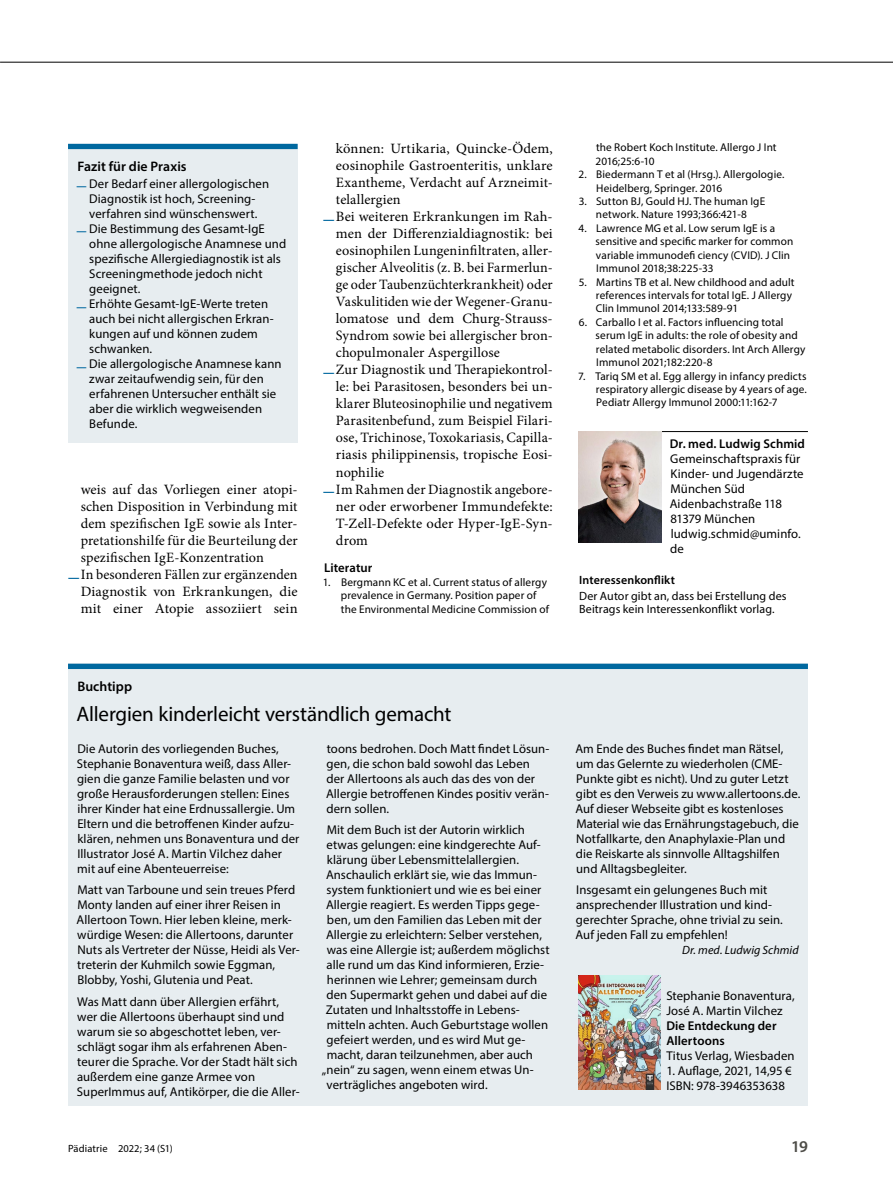
<style>
.page{position:relative;width:893px;height:1187px;background:#fff}
.page>*{position:absolute;margin:0;border:0;box-sizing:border-box;transform-origin:0 0}
.Title_x{font:21px "Myriad Pro";letter-spacing:-.01em;color:#000}
.t1{font:600 16.5px "Myriad Pro";color:#4d4c47}
.t2{font:14.25px/17px "Minion Pro";letter-spacing:.005em;color:#000;text-align:justify}
.Box_Heading_x{font:600 13.8px "Myriad Pro";letter-spacing:.005em;color:#000}
.SuperTitle_x{font:600 13.8px "Myriad Pro";letter-spacing:.005em;color:#000}
.Para_1{font:12.75px/15px "Myriad Pro";letter-spacing:.005em;color:#000}
.Author_Appendix{font:12.75px/15px "Myriad Pro";letter-spacing:.005em;color:#000}
.Image_Caption_x2{font:12.75px/15px "Myriad Pro";letter-spacing:.005em;color:#000}
.Image_Caption_x2-2{font:600 12.75px/15px "Myriad Pro";letter-spacing:.01em;color:#000}
.Author_Portrait{font:600 12.75px "Myriad Pro";letter-spacing:.01em;color:#000}
.Bibliography_Title{font:600 12.75px "Myriad Pro";letter-spacing:.005em;color:#000}
.Conflict_of_interest{font:12px/13.5px "Myriad Pro";letter-spacing:.005em;color:#000}
.Para_1-2{font:italic 12px "Myriad Pro";letter-spacing:.005em;color:#000}
.Conflict_of_interest-2{font:600 12px "Myriad Pro";letter-spacing:.01em;color:#000}
.t3{font:11.25px/13.4px "Myriad Pro";letter-spacing:.01em;color:#000}
.t4{font:10.5px "Myriad Pro";letter-spacing:.01em;color:#000}
.s1{font-weight:600;color:#00689f}
.s2{font-family:"Myriad Pro";font-weight:600;color:#00689f}
.s3{font-weight:400}
</style>
<div class="page">
<hr style="left:578px;top:431px;width:230px;height:1px;background:#000">
<img style="left:578px;top:432px;width:83px;height:110px">
<div style="left:68px;top:144px;width:230px;height:298px;background:#e7edf0"></div>
<div style="left:68px;top:144px;width:230px;height:5px;background:#00689f"></div>
<div style="left:68px;top:663px;width:740px;height:443px;background:#e7edf0"></div>
<div style="left:68px;top:663px;width:740px;height:6px;background:#00689f"></div>
<img style="left:578px;top:975px;width:82px;height:114px">
<hr style="left:0;top:62px;width:893px;height:1px;background:#000">
<p class="Box_Heading_x" style="left:77px;top:158px;width:111px">Fazit für die Praxis</p>
<p class="Para_1" style="left:77px;top:175px;width:194px;text-align:center"><span class="s1">—</span> Der Bedarf einer allergologischen<br>Diagnostik ist hoch, Screening&shy;verfahren sind wünschenswert.</p>
<p class="Para_1" style="left:89px;top:220px;width:198px;text-indent:-13px"><span class="s1">—</span> Die Bestimmung des Gesamt-IgE ohne allergologische Anamnese und spezifische Allergiediagnostik ist als<br>Screeningmethode jedoch nicht geeignet.</p>
<p class="Para_1" style="left:89px;top:295px;width:186px;text-indent:-13px"><span class="s1">—</span> Erhöhte Gesamt-IgE-Werte treten auch bei nicht allergischen Erkran&shy;kungen auf und können zudem schwanken.</p>
<p class="Para_1" style="left:89px;top:355px;width:194px;text-indent:-13px"><span class="s1">—</span> Die allergologische Anamnese kann zwar zeitaufwendig sein, für den erfahrenen Untersucher enthält sie aber die wirklich wegweisenden<br>Befunde.</p>
<p class="t2" style="left:81px;top:480px;width:218px">weis auf das Vorliegen einer atopi&shy;schen Disposition in Verbindung mit dem spezifischen IgE sowie als Inter&shy;pretationshilfe für die Beurteilung der spezifischen IgE-Konzentration</p>
<p class="t2" style="left:81px;top:565px;width:218px;text-indent:-13px"><span class="s2">—</span>In besonderen Fällen zur ergänzenden Diagnostik von Erkrankungen, die mit einer Atopie assoziiert sein</p>
<p class="t2" style="left:336px;top:140px;width:218px">können: Urtikaria, Quincke-Ödem, eosinophile Gastroenteritis, unklare Exantheme, Verdacht auf Arzneimit&shy;telallergien</p>
<p class="t2" style="left:336px;top:208px;width:218px;text-indent:-13px"><span class="s2">—</span>Bei weiteren Erkrankungen im Rah&shy;men der Differenzialdiagnostik: bei eosinophilen Lungeninfiltraten, aller&shy;gischer Alveolitis (z. B. bei Farmerlun&shy;ge oder Taubenzüchterkrankheit) oder Vaskulitiden wie der Wegener-Granu&shy;lomatose und dem Churg-Strauss-Syndrom sowie bei allergischer bron&shy;chopulmonaler Aspergillose</p>
<p class="t2" style="left:336px;top:361px;width:218px;text-indent:-13px"><span class="s2">—</span>Zur Diagnostik und Therapiekontrol&shy;le: bei Parasitosen, besonders bei un&shy;klarer Bluteosinophilie und negativem Parasitenbefund, zum Beispiel Filari&shy;ose, Trichinose, Toxokariasis, Capilla&shy;riasis philippinensis, tropische Eosi&shy;nophilie</p>
<p class="t2" style="left:336px;top:480px;width:218px;text-indent:-13px"><span class="s2">—</span>Im Rahmen der Diagnostik angebore&shy;ner oder erworbener Immundefekte:<br>T-Zell-Defekte oder Hyper-IgE-Syn&shy;drom</p>
<p class="Bibliography_Title" style="left:324px;top:560px;width:50px">Literatur</p>
<p class="t3" style="left:341px;top:575px;width:210px;text-indent:-18px">1. Bergmann KC et al. Current status of allergy prevalence in Germany. Position paper of the Environmental Medicine Commission of</p>
<p class="t3" style="left:596px;top:141px;width:183px">the Robert Koch Institute. Allergo J Int<br>2016;25:6-10</p>
<p class="t3" style="left:596px;top:167px;width:190px;text-indent:-18px">2. Biedermann T et al (Hrsg.). Allergologie.<br>Heidelberg, Springer. 2016</p>
<p class="t3" style="left:579px;top:194px;width:188px;text-align:center">3. Sutton BJ, Gould HJ. The human IgE network. Nature 1993;366:421-8</p>
<p class="t3" style="left:596px;top:221px;width:199px;text-indent:-17px">4. Lawrence MG et al. Low serum IgE is a sensitive and specific marker for common variable immunodefi ciency (CVID). J Clin Immunol 2018;38:225-33</p>
<p class="t3" style="left:596px;top:275px;width:200px;text-indent:-17px">5. Martins TB et al. New childhood and adult references intervals for total IgE. J Allergy<br>Clin Immunol 2014;133:589-91</p>
<p class="t3" style="left:596px;top:315px;width:211px;text-indent:-17px">6. Carballo I et al. Factors influencing total serum IgE in adults: the role of obesity and related metabolic disorders. Int Arch Allergy Immunol 2021;182:220-8</p>
<p class="t3" style="left:596px;top:369px;width:212px;text-align:justify;text-indent:-18px">7. Tariq SM et al. Egg allergy in infancy predicts respiratory allergic disease by 4 years of age.<br>Pediatr Allergy Immunol 2000:11:162-7</p>
<p class="Author_Portrait" style="left:670px;top:436px;width:137px">Dr. med. Ludwig Schmid</p>
<p class="Author_Appendix" style="left:670px;top:451px;width:135px">Gemeinschaftspraxis für<br>Kinder- und Jugendärzte<br>München Süd</p>
<p class="Author_Appendix" style="left:670px;top:496px;width:114px">Aidenbachstraße 118</p>
<p class="Author_Appendix" style="left:670px;top:511px;width:86px">81379 München</p>
<p class="Author_Appendix" style="left:670px;top:526px;width:132px">ludwig.schmid@uminfo. de</p>
<p class="Conflict_of_interest-2" style="left:579px;top:572px;width:97px">Interessenkonflikt</p>
<p class="Conflict_of_interest" style="left:579px;top:588px;width:209px">Der Autor gibt an, dass bei Erstellung des<br>Beitrags kein Interessenkonflikt vorlag.</p>
<p class="SuperTitle_x" style="left:77px;top:677px;width:56px">Buchtipp</p>
<p class="Title_x" style="left:77px;top:700px;width:376px">Allergien kinderleicht verständlich gemacht</p>
<p class="Para_1" style="left:77px;top:740px;width:224px">Die Autorin des vorliegenden Buches, Stephanie Bonaventura weiß, dass Aller&shy;gien die ganze Familie belasten und vor große Herausforderungen stellen: Eines ihrer Kinder hat eine Erdnussallergie. Um Eltern und die betroffenen Kinder aufzu&shy;klären, nehmen uns Bonaventura und der Illustrator José A. Martin Vilchez daher mit auf eine Abenteuerreise:</p>
<p class="Para_1" style="left:77px;top:882px;width:225px">Matt van Tarboune und sein treues Pferd Monty landen auf einer ihrer Reisen in Allertoon Town. Hier leben kleine, merk&shy;würdige Wesen: die Allertoons, darunter Nuts als Vertreter der Nüsse, Heidi als Ver&shy;treterin der Kuhmilch sowie Eggman, Blobby, Yoshi, Glutenia und Peat.</p>
<p class="Para_1" style="left:77px;top:993px;width:224px">Was Matt dann über Allergien erfährt, wer die Allertoons überhaupt sind und warum sie so abgeschottet leben, ver&shy;schlägt sogar ihm als erfahrenen Aben&shy;teurer die Sprache. Vor der Stadt hält sich außerdem eine ganze Armee von SuperImmus auf, Antikörper, die die Aller-</p>
<p class="Para_1" style="left:326px;top:740px;width:225px">toons bedrohen. Doch Matt findet Lösun&shy;gen, die schon bald sowohl das Leben der Allertoons als auch das des von der Allergie betroffenen Kindes positiv verän&shy;dern sollen.</p>
<p class="Para_1" style="left:327px;top:822px;width:200px">Mit dem Buch ist der Autorin wirklich</p>
<p class="Para_1" style="left:326px;top:837px;width:216px">etwas gelungen: eine kindgerechte Auf-</p>
<p class="Para_1" style="left:327px;top:852px;width:194px">klärung über Lebensmittelallergien.</p>
<p class="Para_1" style="left:326px;top:867px;width:213px">Anschaulich erklärt sie, wie das Immun-</p>
<p class="Para_1" style="left:326px;top:882px;width:216px">system funktioniert und wie es bei einer</p>
<p class="Para_1" style="left:326px;top:897px;width:215px">Allergie reagiert. Es werden Tipps gege-</p>
<p class="Para_1" style="left:327px;top:912px;width:216px">ben, um den Familien das Leben mit der</p>
<p class="Para_1" style="left:326px;top:927px;width:218px">Allergie zu erleichtern: Selber verstehen,</p>
<p class="Para_1" style="left:327px;top:942px;width:224px">was eine Allergie ist; außerdem möglichst</p>
<p class="Para_1" style="left:327px;top:957px;width:219px">alle rund um das Kind informieren, Erzie-</p>
<p class="Para_1" style="left:327px;top:972px;width:212px">herinnen wie Lehrer; gemeinsam durch</p>
<p class="Para_1" style="left:326px;top:987px;width:222px">den Supermarkt gehen und dabei auf die</p>
<p class="Para_1" style="left:326px;top:1002px;width:195px">Zutaten und Inhaltsstoffe in Lebens-</p>
<p class="Para_1" style="left:327px;top:1017px;width:223px">mitteln achten. Auch Geburtstage wollen</p>
<p class="Para_1" style="left:326px;top:1032px;width:200px">gefeiert werden, und es wird Mut ge-</p>
<p class="Para_1" style="left:327px;top:1047px;width:208px">macht, daran teilzunehmen, aber auch</p>
<p class="Para_1" style="left:322px;top:1062px;width:213px">„nein“ zu sagen, wenn einem etwas Un-</p>
<p class="Para_1" style="left:327px;top:1077px;width:163px">verträgliches angeboten wird.</p>
<p class="Para_1" style="left:575px;top:740px;width:226px">Am Ende des Buches findet man Rätsel, um das Gelernte zu wiederholen (CME-Punkte gibt es nicht). Und zu guter Letzt gibt es den Verweis zu www.allertoons.de.<br>Auf dieser Webseite gibt es kostenloses Material wie das Ernährungstagebuch, die Notfallkarte, den Anaphylaxie-Plan und die Reiskarte als sinnvolle Alltagshilfen und Alltagsbegleiter.</p>
<p class="Para_1" style="left:575px;top:882px;width:209px">Insgesamt ein gelungenes Buch mit ansprechender Illustration und kind&shy;gerechter Sprache, ohne trivial zu sein.<br>Auf jeden Fall zu empfehlen!</p>
<p class="Para_1-2" style="left:682px;top:942px;width:118px">Dr. med. Ludwig Schmid</p>
<p class="Image_Caption_x2" style="left:666px;top:988px;width:130px">Stephanie Bonaventura,<br>José A. Martin Vilchez</p>
<p class="Image_Caption_x2-2" style="left:666px;top:1018px;width:130px">Die Entdeckung der<br>Allertoons<br><span class="s3">Titus Verlag, Wiesbaden</span></p>
<p class="Image_Caption_x2" style="left:666px;top:1063px;width:127px">1. Auflage, 2021, 14,95 €</p>
<p class="Image_Caption_x2" style="left:666px;top:1078px;width:120px">ISBN: 978-3946353638</p>
<p class="t4" style="left:68px;top:1141px;width:106px">Pädiatrie 2022; 34 (S1)</p>
<p class="t1" style="left:791px;top:1135px;width:18px">19</p>
</div>
